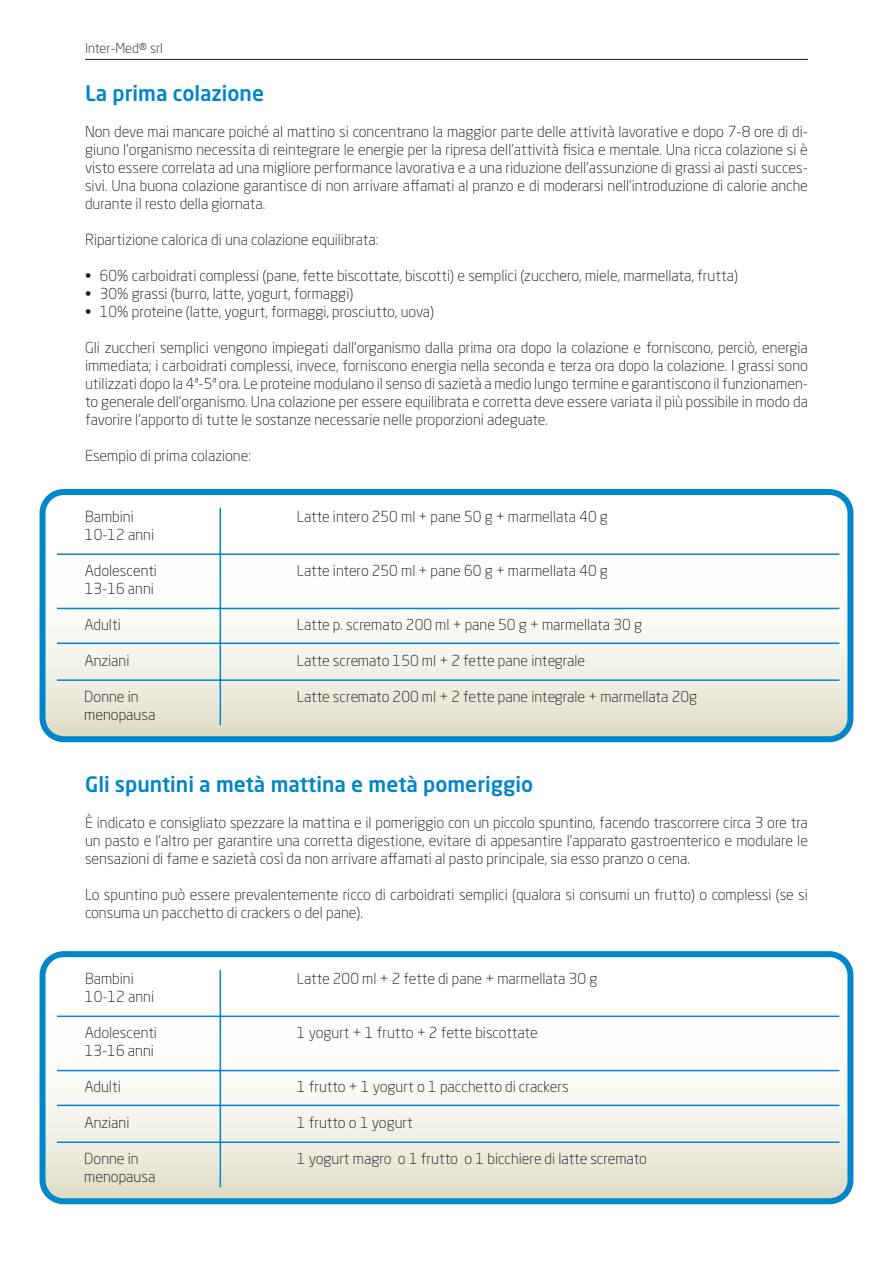
<style>
.page{position:relative;width:893px;height:1263px;background:#fff}
.page>*{position:absolute;margin:0;border:0;box-sizing:border-box;transform-origin:0 0}
.t1{font:500 21px "Neo Sans Std";color:#0086cb}
.t2{font:300 15px/18px "Neo Sans Std";color:#1a171c;text-align:justify}
.t3{font:300 13.5px "Neo Sans Std";color:#1a171c}
</style>
<div class="page">
<hr style="left:85px;top:59px;width:723px;height:1px;background:#1a171c">
<svg style="left:47px;top:958px;width:799px;height:239px"></svg>
<div style="left:40px;top:951px;width:813px;height:253px;border:6px solid #0086cb;border-radius:21px"></div>
<hr style="left:57px;top:1015px;width:782px;height:2px;background:#0086cb">
<hr style="left:57px;top:1070px;width:782px;height:1px;background:#0086cb">
<hr style="left:57px;top:1105px;width:782px;height:1px;background:#0086cb">
<hr style="left:57px;top:1141px;width:782px;height:2px;background:#0086cb">
<hr style="left:220px;top:970px;width:1px;height:217px;background:#0086cb">
<svg style="left:47px;top:496px;width:799px;height:239px"></svg>
<div style="left:40px;top:489px;width:813px;height:253px;border:6px solid #0086cb;border-radius:21px"></div>
<hr style="left:57px;top:553px;width:782px;height:2px;background:#0086cb">
<hr style="left:57px;top:608px;width:782px;height:1px;background:#0086cb">
<hr style="left:57px;top:642px;width:782px;height:2px;background:#0086cb">
<hr style="left:57px;top:679px;width:782px;height:2px;background:#0086cb">
<hr style="left:220px;top:508px;width:1px;height:217px;background:#0086cb">
<p class="t3" style="left:85px;top:40px;width:79px">Inter-Med® srl</p>
<h1 class="t1" style="left:85px;top:80px;width:181px">La prima colazione</h1>
<p class="t2" style="left:85px;top:123px;width:724px">Non deve mai mancare poiché al mattino si concentrano la maggior parte delle attività lavorative e dopo 7-8 ore di di&shy;giuno l’organismo necessita di reintegrare le energie per la ripresa dell’attività fisica e mentale. Una ricca colazione si è visto essere correlata ad una migliore performance lavorativa e a una riduzione dell’assunzione di grassi ai pasti succes&shy;sivi. Una buona colazione garantisce di non arrivare affamati al pranzo e di moderarsi nell’introduzione di calorie anche durante il resto della giornata.</p>
<p class="t2" style="left:85px;top:231px;width:295px">Ripartizione calorica di una colazione equilibrata:</p>
<p class="t2" style="left:85px;top:267px;width:655px">• 60% carboidrati complessi (pane, fette biscottate, biscotti) e semplici (zucchero, miele, marmellata, frutta)</p>
<p class="t2" style="left:85px;top:285px;width:270px">• 30% grassi (burro, latte, yogurt, formaggi)</p>
<p class="t2" style="left:85px;top:303px;width:351px">• 10% proteine (latte, yogurt, formaggi, prosciutto, uova)</p>
<p class="t2" style="left:85px;top:339px;width:724px">Gli zuccheri semplici vengono impiegati dall’organismo dalla prima ora dopo la colazione e forniscono, perciò, energia immediata; i carboidrati complessi, invece, forniscono energia nella seconda e terza ora dopo la colazione. I grassi sono utilizzati dopo la 4ª-5ª ora. Le proteine modulano il senso di sazietà a medio lungo termine e garantiscono il funzionamen&shy;to generale dell’organismo. Una colazione per essere equilibrata e corretta deve essere variata il più possibile in modo da favorire l’apporto di tutte le sostanze necessarie nelle proporzioni adeguate.</p>
<p class="t2" style="left:85px;top:447px;width:168px">Esempio di prima colazione:</p>
<p class="t2" style="left:85px;top:507px;width:50px">Bambini</p>
<p class="t2" style="left:297px;top:507px;width:313px">Latte intero 250 ml + pane 50 g + marmellata 40 g</p>
<p class="t2" style="left:85px;top:525px;width:71px">10-12 anni</p>
<p class="t2" style="left:85px;top:561px;width:74px">Adolescenti</p>
<p class="t2" style="left:297px;top:561px;width:313px">Latte intero 250 ml + pane 60 g + marmellata 40 g</p>
<p class="t2" style="left:85px;top:579px;width:71px">13-16 anni</p>
<p class="t2" style="left:85px;top:615px;width:38px">Adulti</p>
<p class="t2" style="left:297px;top:615px;width:347px">Latte p. scremato 200 ml + pane 50 g + marmellata 30 g</p>
<p class="t2" style="left:84px;top:651px;width:47px">Anziani</p>
<p class="t2" style="left:297px;top:651px;width:290px">Latte scremato 150 ml + 2 fette pane integrale</p>
<p class="t2" style="left:84px;top:687px;width:56px">Donne in</p>
<p class="t2" style="left:297px;top:687px;width:402px">Latte scremato 200 ml + 2 fette pane integrale + marmellata 20g</p>
<p class="t2" style="left:84px;top:705px;width:73px">menopausa</p>
<h1 class="t1" style="left:85px;top:771px;width:449px">Gli spuntini a metà mattina e metà pomeriggio</h1>
<p class="t2" style="left:85px;top:814px;width:724px">È indicato e consigliato spezzare la mattina e il pomeriggio con un piccolo spuntino, facendo trascorrere circa 3 ore tra un pasto e l’altro per garantire una corretta digestione, evitare di appesantire l’apparato gastroenterico e modulare le sensazioni di fame e sazietà così da non arrivare affamati al pasto principale, sia esso pranzo o cena.</p>
<p class="t2" style="left:85px;top:886px;width:724px">Lo spuntino può essere prevalentemente ricco di carboidrati semplici (qualora si consumi un frutto) o complessi (se si consuma un pacchetto di crackers o del pane).</p>
<p class="t2" style="left:85px;top:969px;width:50px">Bambini</p>
<p class="t2" style="left:297px;top:969px;width:302px">Latte 200 ml + 2 fette di pane + marmellata 30 g</p>
<p class="t2" style="left:85px;top:987px;width:71px">10-12 anni</p>
<p class="t2" style="left:85px;top:1023px;width:74px">Adolescenti</p>
<p class="t2" style="left:297px;top:1023px;width:243px">1 yogurt + 1 frutto + 2 fette biscottate</p>
<p class="t2" style="left:85px;top:1041px;width:71px">13-16 anni</p>
<p class="t2" style="left:85px;top:1077px;width:38px">Adulti</p>
<p class="t2" style="left:297px;top:1077px;width:273px">1 frutto + 1 yogurt o 1 pacchetto di crackers</p>
<p class="t2" style="left:84px;top:1113px;width:47px">Anziani</p>
<p class="t2" style="left:297px;top:1113px;width:118px">1 frutto o 1 yogurt</p>
<p class="t2" style="left:84px;top:1149px;width:56px">Donne in</p>
<p class="t2" style="left:297px;top:1149px;width:352px">1 yogurt magro o 1 frutto o 1 bicchiere di latte scremato</p>
<p class="t2" style="left:84px;top:1167px;width:73px">menopausa</p>
</div>
